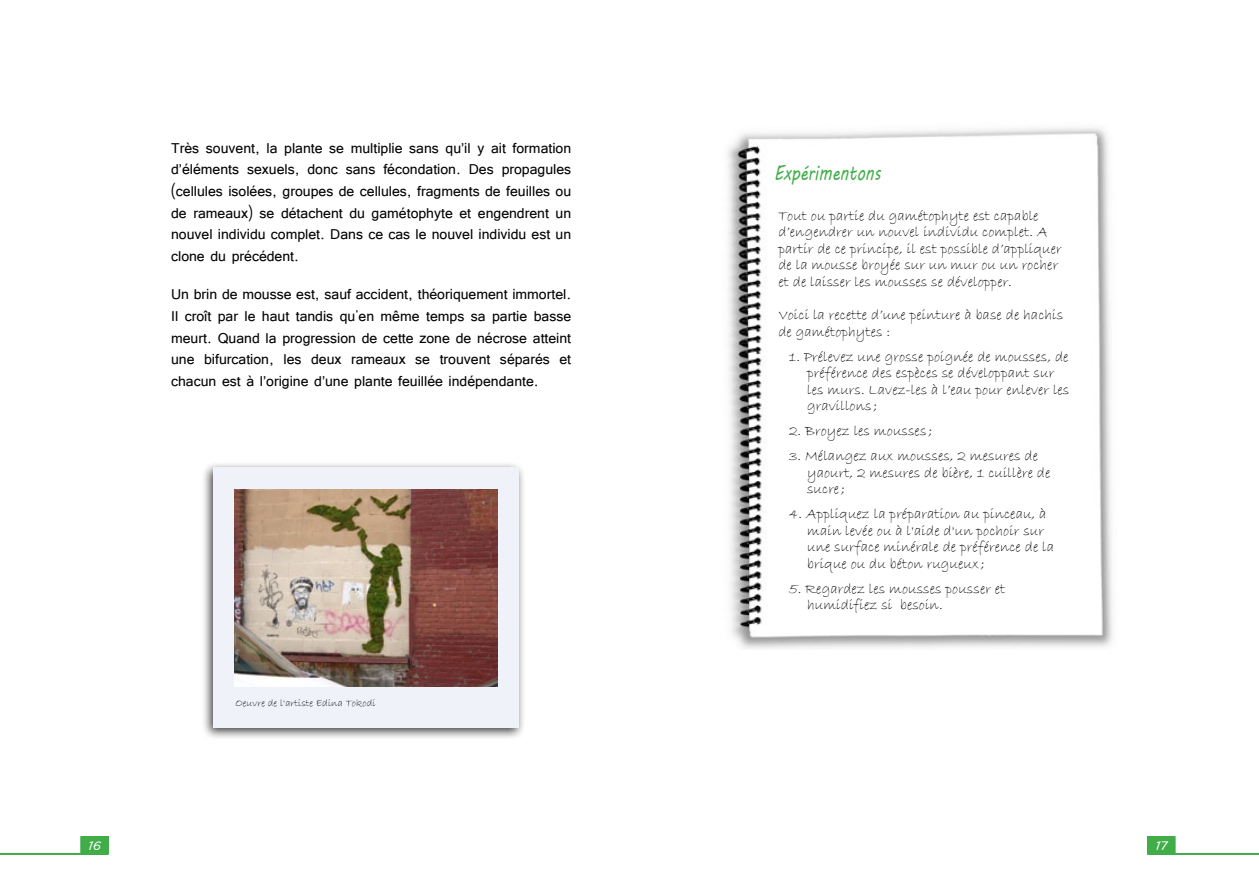
<style>
.page{position:relative;width:1259px;height:893px;background:#fff}
.page>*{position:absolute;margin:0;border:0;box-sizing:border-box;transform-origin:0 0}
.t1{font:21px "MV Boli";color:#41ad49;scale:.75 1}
.t2{font:18px/21.6px "Tunga";color:#000;text-align:justify}
.t3{font:15px/16.5px "Bradley Hand ITC";color:#000}
.t4{font:12px "MV Boli";color:#fff}
.t5{font:10.5px "Bradley Hand ITC";color:#000}
</style>
<div class="page">
<hr style="left:0;top:853px;width:108px;height:1px;background:#41ad49">
<hr style="left:0;top:854px;width:108px;height:1px;background:#41ad49">
<hr style="left:1148px;top:853px;width:111px;height:1px;background:#41ad49">
<hr style="left:1148px;top:854px;width:111px;height:1px;background:#41ad49">
<div style="left:81px;top:837px;width:27px;height:17px;background:#41ad49"></div>
<div style="left:80px;top:836px;width:29px;height:19px;border:2px solid #41ad49"></div>
<div style="left:1148px;top:837px;width:26px;height:17px;background:#41ad49"></div>
<div style="left:1147px;top:836px;width:28px;height:19px;border:2px solid #41ad49"></div>
<img style="left:728px;top:128px;width:385px;height:521px">
<div style="left:201px;top:461px;width:324px;height:280px;background:#000;opacity:.75"></div>
<div style="left:214px;top:468px;width:305px;height:260px;background:#eff2f9"></div>
<img style="left:234px;top:490px;width:263px;height:196px">
<p class="t2" style="left:171px;top:136px;width:401px">Très souvent, la plante se multiplie sans qu’il y ait formation d’éléments sexuels, donc sans fécondation. Des propagules (cellules isolées, groupes de cellules, fragments de feuilles ou de rameaux) se détachent du gamétophyte et engendrent un nouvel individu complet. Dans ce cas le nouvel individu est un clone du précédent.</p>
<p class="t2" style="left:171px;top:282px;width:401px">Un brin de mousse est, sauf accident, théoriquement immortel.<br>Il croît par le haut tandis qu'en même temps sa partie basse meurt. Quand la progression de cette zone de nécrose atteint une bifurcation, les deux rameaux se trouvent séparés et chacun est à l’origine d’une plante feuillée indépendante.</p>
<p class="t5" style="left:235px;top:696px;width:142px">Oeuvre de l'artiste Edina Tokodi</p>
<h1 class="t1" style="left:774px;top:158px;width:143px">Expérimentons</h1>
<p class="t3" style="left:778px;top:208px;width:285px">Tout ou partie du gamétophyte est capable d’engendrer un nouvel individu complet. A partir de ce principe, il est possible d’appliquer de la mousse broyée sur un mur ou un rocher et de laisser les mousses se développer.</p>
<p class="t3" style="left:778px;top:307px;width:286px">Voici la recette d’une peinture à base de hachis de gamétophytes :</p>
<p class="t3" style="left:807px;top:349px;width:264px;text-indent:-18px">1. Prélevez une grosse poignée de mousses, de préférence des espèces se développant sur les murs. Lavez-les à l’eau pour enlever les gravillons ;</p>
<p class="t3" style="left:789px;top:423px;width:144px">2. Broyez les mousses ;</p>
<p class="t3" style="left:807px;top:448px;width:245px;text-indent:-18px">3. Mélangez aux mousses, 2 mesures de yaourt, 2 mesures de bière, 1 cuillère de sucre;</p>
<p class="t3" style="left:807px;top:506px;width:249px;text-indent:-18px">4. Appliquez la préparation au pinceau, à main levée ou à l'aide d'un pochoir sur une surface minérale de préférence de la brique ou du béton rugueux ;</p>
<p class="t3" style="left:807px;top:581px;width:200px;text-indent:-18px">5. Regardez les mousses pousser et humidifiez si besoin.</p>
<p class="t4" style="left:88px;top:837px;width:14px">16</p>
<p class="t4" style="left:1155px;top:837px;width:14px">17</p>
</div>
